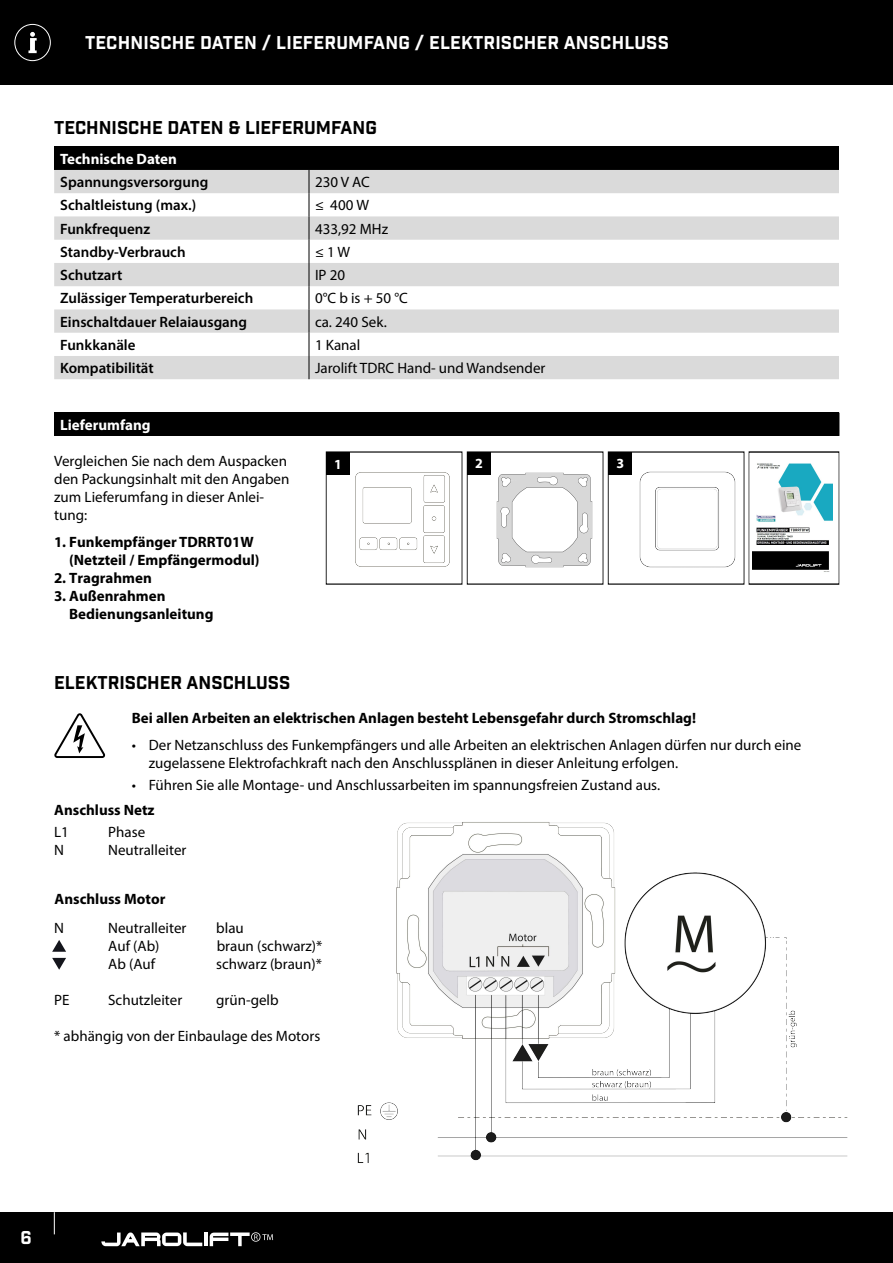
<style>
.page{position:relative;width:893px;height:1263px;background:#fff}
.page>*{position:absolute;margin:0;border:0;box-sizing:border-box;transform-origin:0 0}
.t1{font:18px "Industry Inc Base";letter-spacing:.01em;color:#fff}
.t2{font:18px "Industry Inc Base";color:#000}
.t3{font:15px/18px "Myriad Pro";color:#000}
.t4{font:700 15px/18px "Myriad Pro";color:#000}
.t5{font:600 15px "Myriad Pro";color:#000}
.t6{font:700 15px "Myriad Pro";color:#fff}
.t7{font:700 13.95px "Myriad Pro";color:#fff}
</style>
<div class="page">
<div style="left:0;top:1212px;width:893px;height:51px;background:#000"></div>
<div style="left:0;top:0;width:893px;height:85px;background:#000"></div>
<svg style="left:54px;top:1212px;width:1px;height:22px"></svg>
<svg style="left:28px;top:32px;width:9px;height:21px"></svg>
<div style="left:14px;top:24px;width:37px;height:37px;border:1px solid #fff;border-radius:50%"></div>
<svg style="left:101px;top:1232px;width:101px;height:14px"></svg>
<hr style="left:204px;top:1232px;width:4px;height:14px;background:#fff">
<svg style="left:210px;top:1232px;width:63px;height:14px"></svg>
<div style="left:54px;top:147px;width:785px;height:23px;background:#000"></div>
<svg style="left:54px;top:170px;width:785px;height:209px;fill:#dadada"></svg>
<svg style="left:309px;top:170px;width:1px;height:209px"></svg>
<div style="left:54px;top:413px;width:785px;height:23px;background:#000"></div>
<svg style="left:839px;top:413px;width:1px;height:23px"></svg>
<svg style="left:54px;top:713px;width:51px;height:45px"></svg>
<svg style="left:325px;top:451px;width:514px;height:134px"></svg>
<img style="left:639px;top:471px;width:96px;height:97px">
<img style="left:354px;top:472px;width:96px;height:96px">
<img style="left:497px;top:472px;width:95px;height:95px">
<img style="left:752px;top:460px;width:80px;height:113px">
<img style="left:357px;top:822px;width:491px;height:341px">
<svg style="left:52px;top:940px;width:14px;height:12px"></svg>
<svg style="left:52px;top:958px;width:14px;height:12px"></svg>
<p class="t1" style="left:85px;top:32px;width:585px">TECHNISCHE DATEN / LIEFERUMFANG / ELEKTRISCHER ANSCHLUSS</p>
<p class="t2" style="left:54px;top:116px;width:324px">TECHNISCHE DATEN &amp; LIEFERUMFANG</p>
<p class="t6" style="left:60px;top:149px;width:118px">Technische Daten</p>
<p class="t5" style="left:60px;top:173px;width:150px">Spannungsversorgung</p>
<p class="t3" style="left:315px;top:173px;width:56px">230 V AC</p>
<p class="t5" style="left:60px;top:196px;width:138px">Schaltleistung (max.)</p>
<p class="t3" style="left:315px;top:196px;width:56px">≤ 400 W</p>
<p class="t5" style="left:60px;top:219px;width:91px">Funkfrequenz</p>
<p class="t3" style="left:315px;top:219px;width:75px">433,92 MHz</p>
<p class="t5" style="left:60px;top:242px;width:127px">Standby-Verbrauch</p>
<p class="t3" style="left:315px;top:243px;width:37px">≤ 1 W</p>
<p class="t5" style="left:60px;top:266px;width:64px">Schutzart</p>
<p class="t3" style="left:315px;top:266px;width:32px">IP 20</p>
<p class="t5" style="left:60px;top:289px;width:195px">Zulässiger Temperaturbereich</p>
<p class="t3" style="left:315px;top:289px;width:94px">0°C b is + 50 °C</p>
<p class="t5" style="left:60px;top:312px;width:188px">Einschaltdauer Relaiausgang</p>
<p class="t3" style="left:315px;top:312px;width:73px">ca. 240 Sek.</p>
<p class="t5" style="left:60px;top:335px;width:77px">Funkkanäle</p>
<p class="t3" style="left:315px;top:336px;width:47px">1 Kanal</p>
<p class="t5" style="left:60px;top:359px;width:95px">Kompatibilität</p>
<p class="t3" style="left:315px;top:359px;width:232px">Jarolift TDRC Hand- und Wandsender</p>
<p class="t6" style="left:60px;top:415px;width:92px">Lieferumfang</p>
<p class="t3" style="left:54px;top:452px;width:237px">Vergleichen Sie nach dem Auspacken den Packungsinhalt mit den Angaben zum Lieferumfang in dieser Anlei&shy;tung:</p>
<p class="t4" style="left:69px;top:532px;width:192px;text-indent:-15px">1. Funkempfänger TDRRT01W (Netzteil / Empfängermodul)</p>
<p class="t4" style="left:54px;top:568px;width:99px">2. Tragrahmen</p>
<p class="t4" style="left:69px;top:586px;width:146px;text-indent:-15px">3. Außenrahmen<br>Bedienungsanleitung</p>
<p class="t2" style="left:54px;top:671px;width:238px">ELEKTRISCHER ANSCHLUSS</p>
<p class="t7" style="left:334px;top:455px;width:9px">1</p>
<p class="t7" style="left:475px;top:455px;width:9px">2</p>
<p class="t7" style="left:616px;top:454px;width:9px">3</p>
<p class="t4" style="left:132px;top:709px;width:566px">Bei allen Arbeiten an elektrischen Anlagen besteht Lebensgefahr durch Stromschlag!</p>
<p class="t3" style="left:149px;top:735px;width:654px;text-indent:-17px">• Der Netzanschluss des Funkempfängers und alle Arbeiten an elektrischen Anlagen dürfen nur durch eine zugelassene Elektrofachkraft nach den Anschlussplänen in dieser Anleitung erfolgen.</p>
<p class="t3" style="left:132px;top:776px;width:530px">• Führen Sie alle Montage- und Anschlussarbeiten im spannungsfreien Zustand aus.</p>
<p class="t4" style="left:54px;top:800px;width:102px">Anschluss Netz</p>
<p class="t3" style="left:54px;top:822px;width:16px">L1</p>
<p class="t3" style="left:108px;top:822px;width:38px">Phase</p>
<p class="t3" style="left:54px;top:840px;width:11px">N</p>
<p class="t3" style="left:108px;top:840px;width:80px">Neutralleiter</p>
<p class="t4" style="left:55px;top:889px;width:112px">Anschluss Motor</p>
<p class="t3" style="left:54px;top:918px;width:11px">N</p>
<p class="t3" style="left:108px;top:918px;width:80px">Neutralleiter</p>
<p class="t3" style="left:216px;top:918px;width:29px">blau</p>
<p class="t3" style="left:108px;top:936px;width:53px">Auf (Ab)</p>
<p class="t3" style="left:217px;top:936px;width:107px">braun (schwarz)*</p>
<p class="t3" style="left:108px;top:954px;width:48px">Ab (Auf</p>
<p class="t3" style="left:216px;top:954px;width:107px">schwarz (braun)*</p>
<p class="t3" style="left:54px;top:990px;width:17px">PE</p>
<p class="t3" style="left:108px;top:990px;width:76px">Schutzleiter</p>
<p class="t3" style="left:216px;top:990px;width:64px">grün-gelb</p>
<p class="t3" style="left:54px;top:1026px;width:268px">* abhängig von der Einbaulage des Motors</p>
<p class="t1" style="left:20px;top:1227px;width:13px">6</p>
</div>
